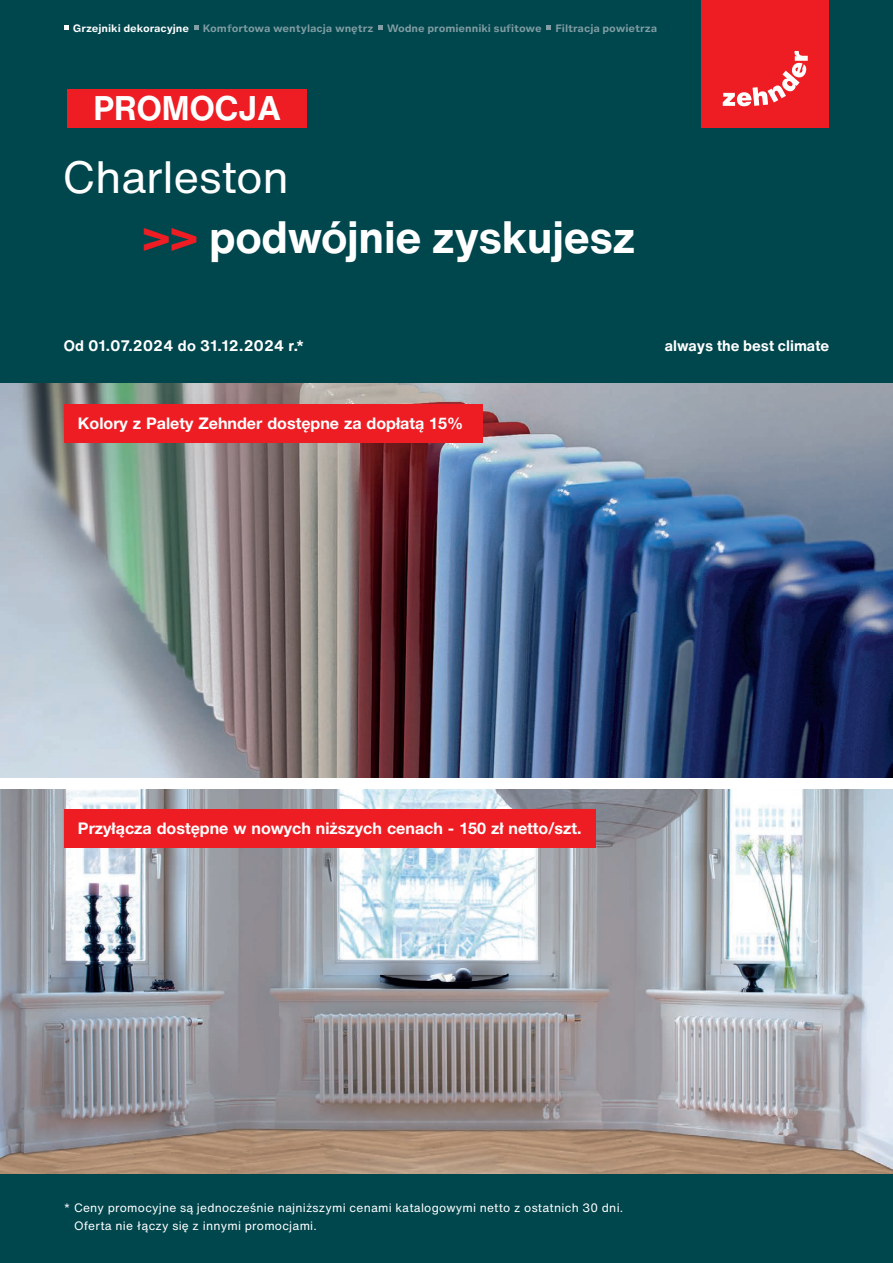
<style>
.page{position:relative;width:893px;height:1263px;background:#fff}
.page>*{position:absolute;margin:0;border:0;box-sizing:border-box;transform-origin:0 0}
.t1{font:700 44.7px/60px "Helvetica Now Text";letter-spacing:-.005em;color:#fff}
.t2{font:700 33.6px "Helvetica Now Text";color:#fff}
.t3{font:700 16.05px "Helvetica Neue LT Pro";color:#fff}
.t4{font:700 15px "Helvetica Now Text";letter-spacing:.02em;color:#fff}
.t5{font:700 15px "Helvetica Now Text";color:#fff}
.t6{font:12px/18px "Helvetica Now Text";letter-spacing:.02em;color:#fff}
.t7{font:700 9.75px "Helvetica Now Micro";letter-spacing:-.01em;color:#829ea4}
.t8{font:700 9.75px "Helvetica Now Micro";letter-spacing:-.01em;color:#fff}
.s1{font-weight:400}
.s2{color:#ee1d23}
</style>
<div class="page">
<img style="left:0;top:383px;width:893px;height:395px">
<img style="left:0;top:789px;width:893px;height:386px">
<div style="left:0;top:0;width:893px;height:383px;background:#00464d"></div>
<div style="left:0;top:1175px;width:893px;height:88px;background:#00464d"></div>
<svg style="left:64px;top:26px;width:4px;height:4px"></svg>
<svg style="left:194px;top:26px;width:4px;height:4px"></svg>
<svg style="left:378px;top:26px;width:5px;height:4px"></svg>
<svg style="left:546px;top:26px;width:5px;height:4px"></svg>
<div style="left:68px;top:89px;width:239px;height:39px;background:#ee1d23"></div>
<div style="left:702px;top:0;width:127px;height:128px;background:#ee1d23"></div>
<svg style="left:723px;top:51px;width:85px;height:55px"></svg>
<div style="left:64px;top:405px;width:418px;height:38px;background:#ee1d23"></div>
<div style="left:64px;top:810px;width:531px;height:38px;background:#ee1d23"></div>
<p class="t8" style="left:73px;top:21px;width:118px">Grzejniki dekoracyjne</p>
<p class="t7" style="left:203px;top:21px;width:172px">Komfortowa wentylacja wnętrz</p>
<p class="t7" style="left:387px;top:21px;width:156px">Wodne promienniki sufitowe</p>
<p class="t7" style="left:555px;top:21px;width:103px">Filtracja powietrza</p>
<h2 class="t2" style="left:94px;top:83px;width:189px">PROMOCJA</h2>
<h1 class="t1" style="left:141px;top:146px;width:496px;text-indent:-78px"><span class="s1">Charleston<br></span><span class="s2">&gt;&gt;</span> podwójnie zyskujesz</h1>
<p class="t4" style="left:64px;top:334px;width:242px">Od 01.07.2024 do 31.12.2024 r.*</p>
<h3 class="t3" style="left:78px;top:413px;width:387px">Kolory z Palety Zehnder dostępne za dopłatą 15%</h3>
<p class="t5" style="left:665px;top:334px;width:166px">always the best climate</p>
<h3 class="t3" style="left:78px;top:818px;width:505px">Przyłącza dostępne w nowych niższych cenach - 150 zł netto/szt.</h3>
<p class="t6" style="left:74px;top:1198px;width:551px;text-indent:-10px">* Ceny promocyjne są jednocześnie najniższymi cenami katalogowymi netto z ostatnich 30 dni.<br>Oferta nie łączy się z innymi promocjami.</p>
</div>
